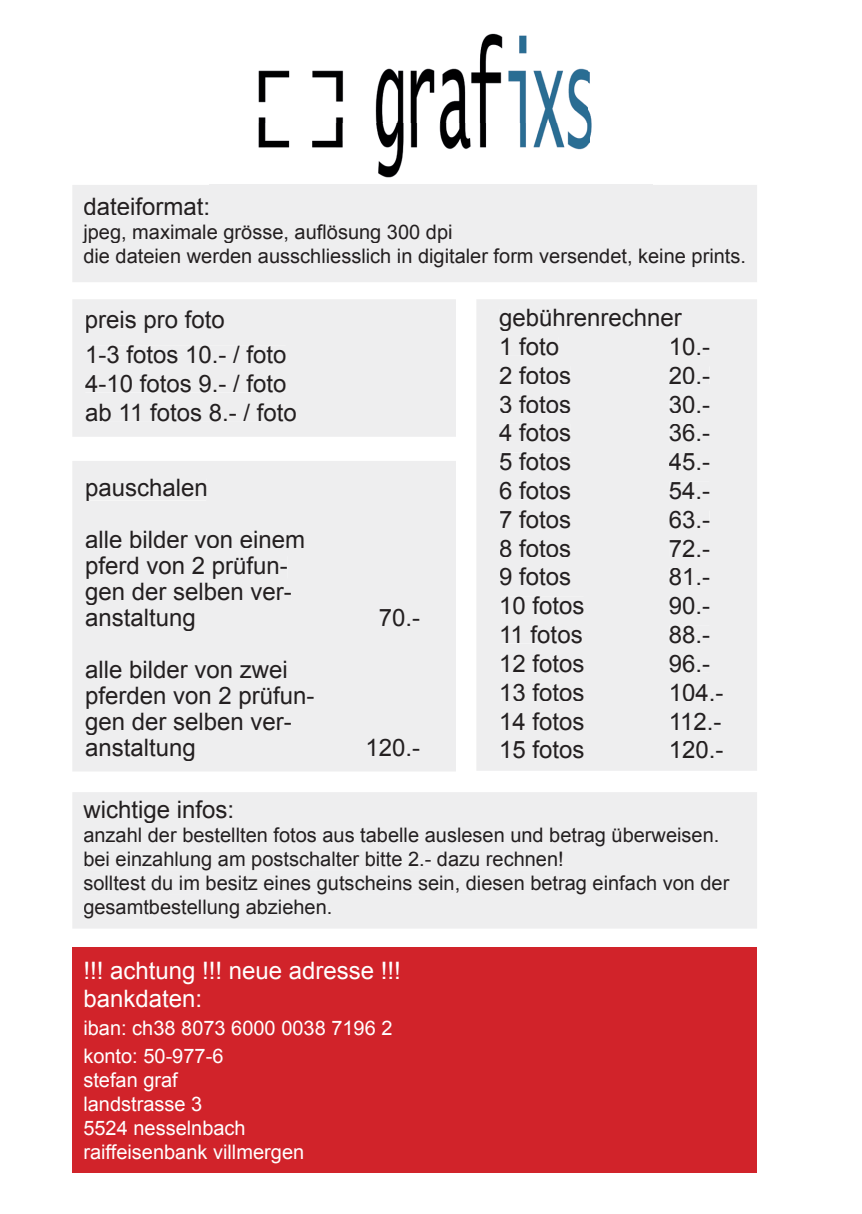
<style>
.page{position:relative;width:862px;height:1214px;background:#fff}
.page>*{position:absolute;margin:0;border:0;box-sizing:border-box;transform-origin:0 0}
.t1{font:24px/28.8px "Arial";color:#231f20}
.t2{font:24px/28px "Arial";color:#fff}
.t3{font:20px/24px "Arial";color:#231f20}
.t4{font:20px/24px "Arial";color:#fff}
</style>
<div class="page">
<img style="left:210px;top:33px;width:442px;height:152px">
<div style="left:72px;top:947px;width:685px;height:225px;background:#d1232a"></div>
<div style="left:72px;top:461px;width:384px;height:310px;background:#eeeeef"></div>
<div style="left:87px;top:478px;width:119px;height:22px;background:#eeeeef"></div>
<div style="left:86px;top:530px;width:219px;height:18px;background:#eeeeef"></div>
<div style="left:87px;top:556px;width:200px;height:22px;background:#eeeeef"></div>
<div style="left:86px;top:582px;width:205px;height:22px;background:#eeeeef"></div>
<div style="left:86px;top:608px;width:108px;height:22px;background:#eeeeef"></div>
<div style="left:86px;top:660px;width:202px;height:18px;background:#eeeeef"></div>
<div style="left:87px;top:686px;width:227px;height:22px;background:#eeeeef"></div>
<div style="left:86px;top:712px;width:205px;height:22px;background:#eeeeef"></div>
<div style="left:86px;top:738px;width:108px;height:22px;background:#eeeeef"></div>
<div style="left:380px;top:608px;width:39px;height:18px;background:#eeeeef"></div>
<div style="left:368px;top:738px;width:51px;height:18px;background:#eeeeef"></div>
<div style="left:72px;top:299px;width:384px;height:138px;background:#eeeeef"></div>
<div style="left:88px;top:346px;width:198px;height:17px;background:#eeeeef"></div>
<div style="left:85px;top:374px;width:201px;height:18px;background:#eeeeef"></div>
<div style="left:86px;top:403px;width:210px;height:18px;background:#eeeeef"></div>
<div style="left:86px;top:310px;width:138px;height:23px;background:#eeeeef"></div>
<div style="left:72px;top:185px;width:685px;height:97px;background:#eeeeef"></div>
<div style="left:84px;top:197px;width:124px;height:18px;background:#eeeeef"></div>
<div style="left:82px;top:224px;width:369px;height:19px;background:#eeeeef"></div>
<div style="left:84px;top:248px;width:660px;height:19px;background:#eeeeef"></div>
<div style="left:476px;top:299px;width:281px;height:471px;background:#eeeeef"></div>
<div style="left:501px;top:337px;width:57px;height:18px;background:#eeeeef"></div>
<div style="left:500px;top:366px;width:70px;height:18px;background:#eeeeef"></div>
<div style="left:500px;top:395px;width:70px;height:18px;background:#eeeeef"></div>
<div style="left:499px;top:424px;width:71px;height:17px;background:#eeeeef"></div>
<div style="left:500px;top:452px;width:71px;height:18px;background:#eeeeef"></div>
<div style="left:500px;top:481px;width:70px;height:18px;background:#eeeeef"></div>
<div style="left:500px;top:510px;width:70px;height:18px;background:#eeeeef"></div>
<div style="left:500px;top:539px;width:70px;height:18px;background:#eeeeef"></div>
<div style="left:500px;top:568px;width:70px;height:17px;background:#eeeeef"></div>
<div style="left:501px;top:596px;width:82px;height:18px;background:#eeeeef"></div>
<div style="left:501px;top:625px;width:81px;height:18px;background:#eeeeef"></div>
<div style="left:501px;top:654px;width:82px;height:18px;background:#eeeeef"></div>
<div style="left:501px;top:683px;width:82px;height:18px;background:#eeeeef"></div>
<div style="left:501px;top:712px;width:82px;height:17px;background:#eeeeef"></div>
<div style="left:501px;top:740px;width:82px;height:18px;background:#eeeeef"></div>
<div style="left:671px;top:337px;width:38px;height:18px;background:#eeeeef"></div>
<div style="left:669px;top:366px;width:40px;height:18px;background:#eeeeef"></div>
<div style="left:670px;top:395px;width:39px;height:18px;background:#eeeeef"></div>
<div style="left:670px;top:424px;width:39px;height:17px;background:#eeeeef"></div>
<div style="left:669px;top:453px;width:40px;height:17px;background:#eeeeef"></div>
<div style="left:670px;top:481px;width:39px;height:18px;background:#eeeeef"></div>
<div style="left:669px;top:510px;width:40px;height:18px;background:#eeeeef"></div>
<div style="left:670px;top:539px;width:39px;height:17px;background:#eeeeef"></div>
<div style="left:669px;top:568px;width:40px;height:17px;background:#eeeeef"></div>
<div style="left:670px;top:597px;width:39px;height:17px;background:#eeeeef"></div>
<div style="left:669px;top:625px;width:40px;height:18px;background:#eeeeef"></div>
<div style="left:670px;top:654px;width:39px;height:18px;background:#eeeeef"></div>
<div style="left:671px;top:683px;width:51px;height:18px;background:#eeeeef"></div>
<div style="left:671px;top:712px;width:50px;height:17px;background:#eeeeef"></div>
<div style="left:671px;top:741px;width:51px;height:17px;background:#eeeeef"></div>
<div style="left:500px;top:309px;width:182px;height:22px;background:#eeeeef"></div>
<div style="left:72px;top:792px;width:685px;height:136px;background:#eeeeef"></div>
<div style="left:83px;top:800px;width:149px;height:22px;background:#eeeeef"></div>
<div style="left:84px;top:827px;width:634px;height:19px;background:#eeeeef"></div>
<div style="left:85px;top:851px;width:477px;height:19px;background:#eeeeef"></div>
<div style="left:84px;top:875px;width:646px;height:19px;background:#eeeeef"></div>
<div style="left:84px;top:899px;width:247px;height:19px;background:#eeeeef"></div>
<p class="t1" style="left:83px;top:192px;width:128px">dateiformat:</p>
<p class="t3" style="left:83px;top:220px;width:664px">jpeg, maximale grösse, auflösung 300 dpi<br>die dateien werden ausschliesslich in digitaler form versendet, keine prints.</p>
<p class="t1" style="left:85px;top:305px;width:142px">preis pro foto</p>
<p class="t1" style="left:85px;top:340px;width:213px">1-3 fotos 10.- / foto<br>4-10 fotos 9.- / foto ab 11 fotos 8.- / foto</p>
<p class="t1" style="left:85px;top:461px;width:222px;line-height:52px">pauschalen<br>alle bilder von einem</p>
<p class="t1" style="left:85px;top:552px;width:208px;line-height:26px">pferd von 2 prüfun&shy;gen der selben ver&shy;anstaltung</p>
<p class="t1" style="left:85px;top:656px;width:231px;line-height:26px">alle bilder von zwei pferden von 2 prüfun&shy;gen der selben ver&shy;anstaltung</p>
<p class="t1" style="left:379px;top:603px;width:43px">70.-</p>
<p class="t1" style="left:365px;top:733px;width:56px">120.-</p>
<p class="t1" style="left:499px;top:303px;width:184px">gebührenrechner</p>
<p class="t1" style="left:499px;top:332px;width:87px">1 foto<br>2 fotos<br>3 fotos<br>4 fotos<br>5 fotos<br>6 fotos<br>7 fotos<br>8 fotos<br>9 fotos<br>10 fotos<br>11 fotos<br>12 fotos<br>13 fotos<br>14 fotos<br>15 fotos</p>
<p class="t1" style="left:669px;top:332px;width:56px">10.-<br>20.-<br>30.-<br>36.-<br>45.-<br>54.-<br>63.-<br>72.-<br>81.-<br>90.-<br>88.-<br>96.-<br>104.-<br>112.-<br>120.-</p>
<p class="t1" style="left:83px;top:795px;width:152px">wichtige infos:</p>
<p class="t3" style="left:83px;top:823px;width:647px">anzahl der bestellten fotos aus tabelle auslesen und betrag überweisen. bei einzahlung am postschalter bitte 2.- dazu rechnen!<br>solltest du im besitz eines gutscheins sein, diesen betrag einfach von der gesamtbestellung abziehen.</p>
<p class="t2" style="left:83px;top:956px;width:319px">!!! achtung !!! neue adresse !!! bankdaten:</p>
<p class="t4" style="left:83px;top:1013px;width:311px;line-height:28px">iban: ch38 8073 6000 0038 7196 2 konto: 50-977-6</p>
<p class="t4" style="left:83px;top:1067px;width:222px">stefan graf<br>landstrasse 3<br>5524 nesselnbach raiffeisenbank villmergen</p>
</div>
